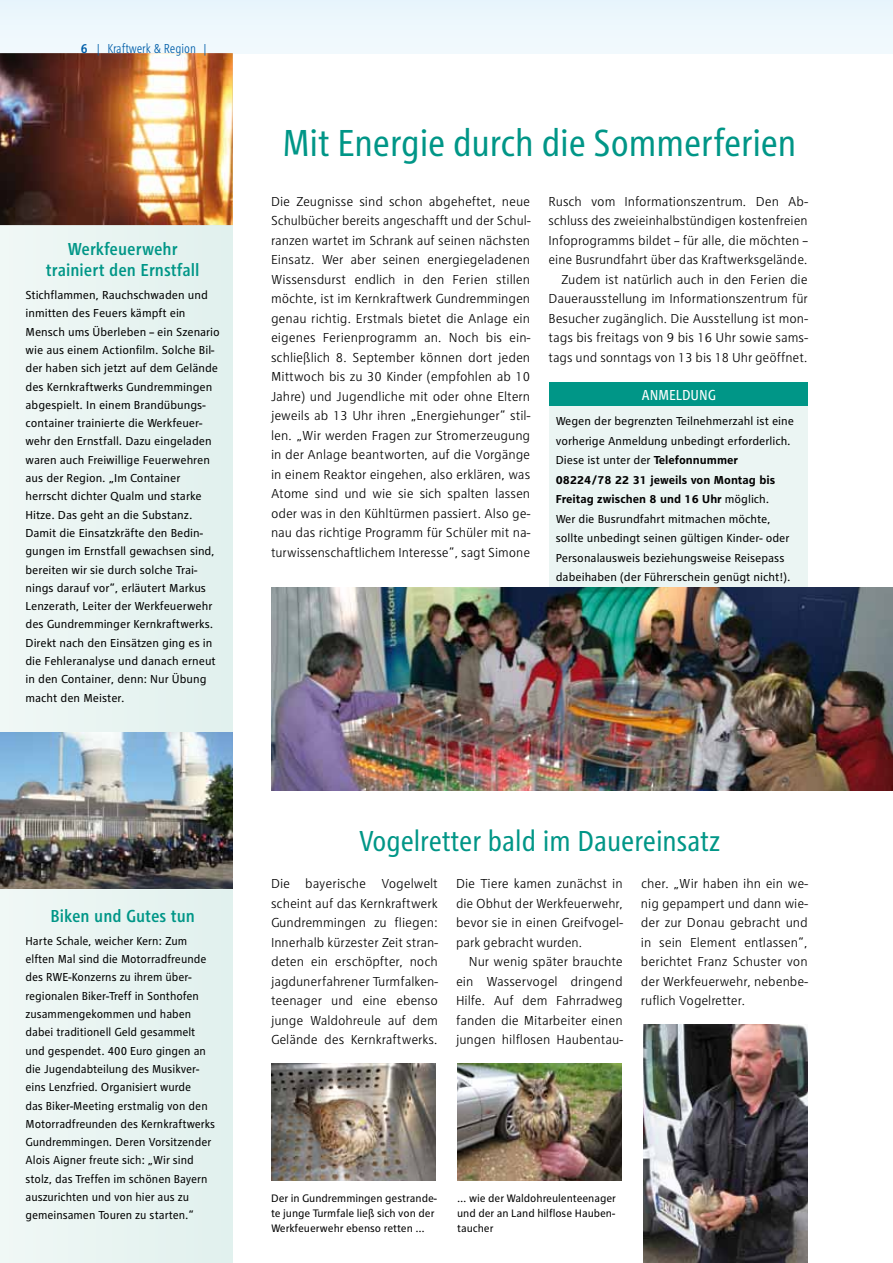
<style>
.page{position:relative;width:893px;height:1263px;background:#fff}
.page>*{position:absolute;margin:0;border:0;box-sizing:border-box;transform-origin:0 0}
.t1{font:condensed 39px "RWE Headline";color:#009687}
.t2{font:condensed 30px "RWE Headline";color:#009687}
.t3{font:500 condensed 18px/21.6px "RWE Text";color:#009687;text-align:center}
.t4{font:condensed 15px "RWE Text";color:#fff}
.t5{font:300 13.5px/19.5px "RWE Text";letter-spacing:-.005em;color:#000;text-align:justify}
.t6{font:300 condensed 13.5px "RWE Text";letter-spacing:-.005em;color:#005ea8;scale:.93 1}
.t7{font:12px/18.3px "RWE Text";color:#000}
.t8{font:11.25px/15px "RWE Text";letter-spacing:-.005em;color:#000}
.s1{font-weight:500}
.s2{font-weight:700}
</style>
<div class="page">
<div style="left:0;top:0;width:893px;height:53px;background:#eef8fd"></div>
<div style="left:0;top:53px;width:233px;height:1210px;background:#e8f4f1"></div>
<img style="left:0;top:732px;width:233px;height:156px">
<img style="left:643px;top:1025px;width:165px;height:238px">
<img style="left:457px;top:1064px;width:165px;height:117px">
<img style="left:271px;top:1064px;width:165px;height:117px">
<img style="left:0;top:53px;width:233px;height:172px">
<div style="left:550px;top:383px;width:258px;height:23px;background:#009687"></div>
<div style="left:550px;top:406px;width:258px;height:187px;background:#ebf5f3"></div>
<img style="left:271px;top:587px;width:622px;height:204px">
<p class="t6" style="left:81px;top:41px;width:139px"><span class="s1">6</span> | Kraftwerk &amp; Region |</p>
<h3 class="t3" style="left:46px;top:238px;width:155px">Werkfeuerwehr trainiert den Ernstfall</h3>
<p class="t7" style="left:26px;top:286px;width:196px">Stichflammen, Rauchschwaden und inmitten des Feuers kämpft ein Mensch ums Ü berleben – ein Szenario wie aus einem Actionfilm. Solche Bil&shy;der haben sich jetzt auf dem Gelände des Kernkraftwerks Gundremmingen abgespielt. In einem Brandübungs&shy;container trainierte die Werkfeuer&shy;wehr den Ernstfall. Dazu eingeladen waren auch Freiwillige Feuerwehren aus der Region. „Im Container herrscht dichter Qualm und starke<br>H itze. Das geht an die Substanz.<br>Damit die Einsatzkräfte den Bedin&shy;gungen im Ernstfall gewachsen sind, bereiten wir sie durch solche Trai&shy;nings darauf vor“, erläutert Markus Lenzerath, Leiter der Werkfeuerwehr des Gundremminger Kernkraftwerks.<br>Direkt nach den Einsätzen ging es in die Fehleranalyse und danach erneut in den Container, denn: Nur Übung macht den Meister.</p>
<h3 class="t3" style="left:51px;top:905px;width:146px">Biken und Gutes tun</h3>
<p class="t7" style="left:26px;top:931px;width:191px">Harte Schale, weicher Kern: Zum elften Mal sind die Motorradfreunde des RWE-Konzerns zu ihrem über&shy;regionalen Biker-Treff in Sonthofen zusammengekommen und haben dabei traditionell Geld gesammelt und gespendet. 400 Euro gingen an die Jugendabteilung des Musikver&shy;eins Lenzfried. Organisiert wurde<br>das Biker-Meeting erstmalig von den Motorradfreunden des Kernkraftwerks Gundremmingen. Deren Vorsitzender Alois Aigner freute sich: „Wir sind stolz, das Treffen im schönen Bayern auszurichten und von hier aus zu gemeinsamen Touren zu starten.“</p>
<h1 class="t1" style="left:283px;top:121px;width:515px">Mit Energie durch die Sommerferien</h1>
<p class="t5" style="left:271px;top:191px;width:261px">Die Zeugnisse sind schon abgeheftet, neue Schulbücher bereits angeschafft und der Schul&shy;ranzen wartet im Schrank auf seinen nächsten Einsatz. Wer aber seinen energiegeladenen Wissensdurst endlich in den Ferien stillen möchte, ist im Kernkraftwerk Gundremmingen genau richtig. Erstmals bietet die Anlage ein eigenes Ferienprogramm an. Noch bis ein&shy;schließlich 8. September können dort jeden Mittwoch bis zu 30 Kinder (empfohlen ab 10<br>Jahre) und Jugendliche mit oder ohne Eltern jeweils ab 13 Uhr ihren „Energiehunger“ stil&shy;len. „Wir werden Fragen zur Stromerzeugung in der Anlage beantworten, auf die Vorgänge in einem Reaktor eingehen, also erklären, was Atome sind und wie sie sich spalten lassen oder was in den Kühltürmen passiert. Also ge&shy;nau das richtige Programm für Schüler mit na&shy;turwissenschaftlichem Interesse“, sagt Simone</p>
<p class="t5" style="left:548px;top:191px;width:261px;text-align:right">Rusch vom Informationszentrum. Den Ab&shy;schluss des zweieinhalbstündigen kostenfreien Infoprogramms bildet – für alle, die möchten – eine Busrundfahrt über das Kraftwerksgelände.<br>Zudem ist natürlich auch in den Ferien die Dauerausstellung im Informationszentrum für Besucher zugänglich. Die Ausstellung ist mon&shy;tags bis freitags von 9 bis 16 Uhr sowie sams&shy;tags und sonntags von 13 bis 18 Uhr geöffnet.</p>
<p class="t4" style="left:642px;top:386px;width:75px">ANMELDUNG</p>
<p class="t7" style="left:556px;top:411px;width:240px;line-height:19.5px">Wegen der begrenzten Teilnehmerzahl ist eine vorherige Anmeldung unbedingt erforderlich.<br>Diese ist unter der <span class="s2">Telefonnummer 08224/78 22 31 jeweils von Montag bis Freitag zwischen 8 und 16 Uhr</span> möglich.<br>Wer die Busrundfahrt mitmachen möchte, sollte unbedingt seinen gültigen Kinder- oder Personalausweis beziehungsweise Reisepass dabeihaben (der Führerschein genügt nicht!).</p>
<h2 class="t2" style="left:359px;top:824px;width:363px">Vogelretter bald im Dauereinsatz</h2>
<p class="t5" style="left:271px;top:874px;width:168px">Die bayerische Vogelwelt scheint auf das Kernkraftwerk Gundremmingen zu fliegen:<br>Innerhalb kürzester Zeit stran&shy;deten ein erschöpfter, noch jagdunerfahrener Turmfalken&shy;teenager und eine ebenso junge Waldohreule auf dem Gelände des Kernkraftwerks.</p>
<p class="t5" style="left:456px;top:874px;width:168px">Die Tiere kamen zunächst in die Obhut der Werkfeuerwehr, bevor sie in einen Greifvogel&shy;park gebracht wurden.</p>
<p class="t5" style="left:456px;top:952px;width:168px;text-indent:13px">Nur wenig später brauchte ein Wasservogel dringend Hilfe. Auf dem Fahrradweg fanden die Mitarbeiter einen jungen hilflosen Haubentau-</p>
<p class="t5" style="left:641px;top:874px;width:168px">cher. „Wir haben ihn ein we&shy;nig gepampert und dann wie&shy;der zur Donau gebracht und in sein Element entlassen“, berichtet Franz Schuster von der Werkfeuerwehr, nebenbe&shy;ruflich Vogelretter.</p>
<p class="t8" style="left:271px;top:1191px;width:167px">Der in Gundremmingen gestrande&shy;te junge Turmfale ließ sich von der<br>Werkfeuerwehr ebenso retten …</p>
<p class="t8" style="left:457px;top:1191px;width:160px;text-align:justify">… wie der Waldohreulenteenager und der an Land hilflose Hauben&shy;taucher</p>
</div>
